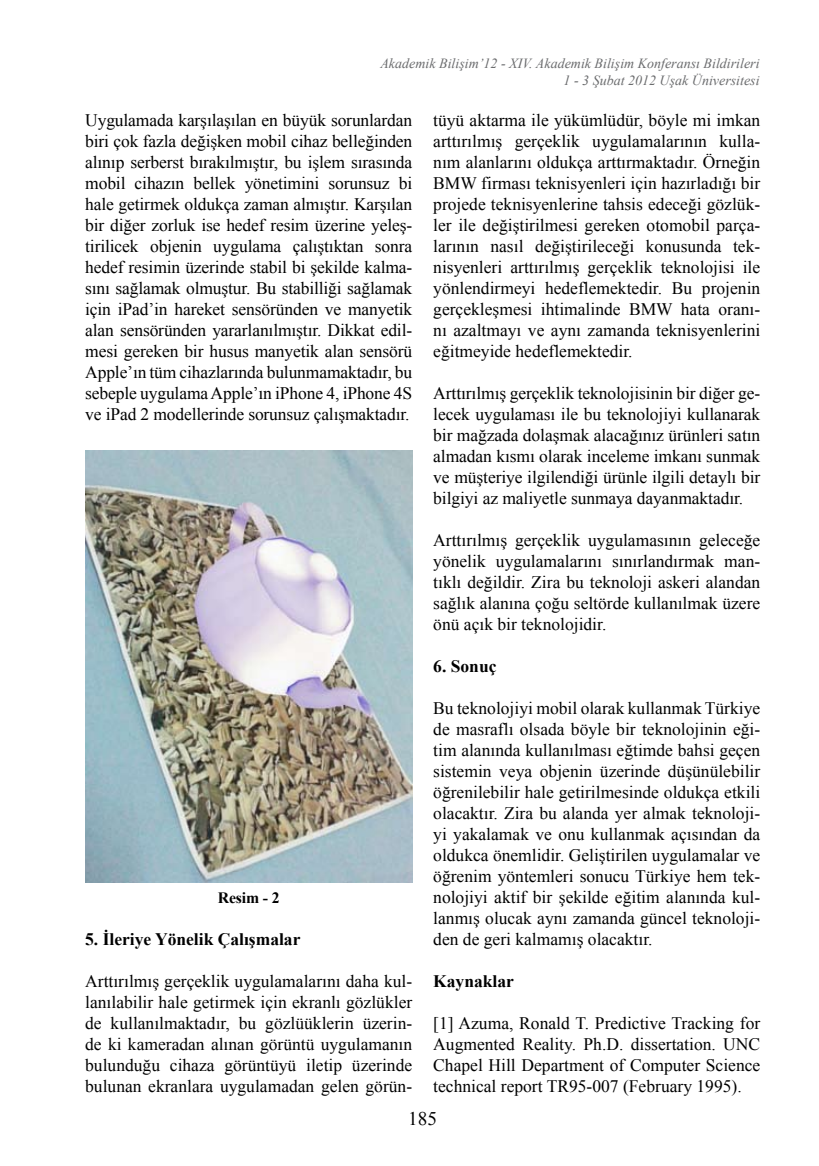
<style>
.page{position:relative;width:819px;height:1166px;background:#fff}
.page>*{position:absolute;margin:0;border:0;box-sizing:border-box;transform-origin:0 0}
.t1{font:19.25px "Times New Roman";color:#000}
.t2{font:17.5px/21px "Times New Roman";color:#000;text-align:justify}
.t3{font:700 17.5px "Times New Roman";color:#000}
.t4{font:700 15.75px "Times New Roman";letter-spacing:-.01em;color:#000}
.t5{font:italic 14px/16.8px "Times New Roman";color:#6a6b6d;text-align:right}
</style>
<div class="page">
<img style="left:85px;top:451px;width:327px;height:431px">
<p class="t5" style="left:380px;top:55px;width:381px">Akademik Bilişim’12 - XIV. Akademik Bilişim Konferansı Bildirileri<br>1 - 3 Şubat 2012 Uşak Üniversitesi</p>
<p class="t2" style="left:85px;top:109px;width:328px">Uygulamada karşılaşılan en büyük sorunlardan biri çok fazla değişken mobil cihaz belleğinden alınıp serberst bırakılmıştır, bu işlem sırasında mobil cihazın bellek yönetimini sorunsuz bi hale getirmek oldukça zaman almıştır. Karşılan bir diğer zorluk ise hedef resim üzerine yeleş&shy;tirilicek objenin uygulama çalıştıktan sonra hedef resimin üzerinde stabil bi şekilde kalma&shy;sını sağlamak olmuştur. Bu stabilliği sağlamak için iPad’in hareket sensöründen ve manyetik alan sensöründen yararlanılmıştır. Dikkat edil&shy;mesi gereken bir husus manyetik alan sensörü Apple’ın tüm cihazlarında bulunmamaktadır, bu sebeple uygulama Apple’ın iPhone 4, iPhone 4S ve iPad 2 modellerinde sorunsuz çalışmaktadır.</p>
<p class="t4" style="left:218px;top:887px;width:63px">Resim - 2</p>
<p class="t3" style="left:85px;top:927px;width:217px">5. İleriye Yönelik Çalışmalar</p>
<p class="t2" style="left:85px;top:970px;width:328px">Arttırılmış gerçeklik uygulamalarını daha kul&shy;lanılabilir hale getirmek için ekranlı gözlükler de kullanılmaktadır, bu gözlüüklerin üzerin&shy;de ki kameradan alınan görüntü uygulamanın bulunduğu cihaza görüntüyü iletip üzerinde bulunan ekranlara uygulamadan gelen görün-</p>
<p class="t2" style="left:433px;top:109px;width:328px">tüyü aktarma ile yükümlüdür, böyle mi imkan arttırılmış gerçeklik uygulamalarının kulla&shy;nım alanlarını oldukça arttırmaktadır. Örneğin BMW firması teknisyenleri için hazırladığı bir projede teknisyenlerine tahsis edeceği gözlük&shy;ler ile değiştirilmesi gereken otomobil parça&shy;larının nasıl değiştirileceği konusunda tek&shy;nisyenleri arttırılmış gerçeklik teknolojisi ile yönlendirmeyi hedeflemektedir. Bu projenin gerçekleşmesi ihtimalinde BMW hata oranı&shy;nı azaltmayı ve aynı zamanda teknisyenlerini eğitmeyide hedeflemektedir.</p>
<p class="t2" style="left:433px;top:382px;width:328px">Arttırılmış gerçeklik teknolojisinin bir diğer ge&shy;lecek uygulaması ile bu teknolojiyi kullanarak bir mağzada dolaşmak alacağınız ürünleri satın almadan kısmı olarak inceleme imkanı sunmak ve müşteriye ilgilendiği ürünle ilgili detaylı bir bilgiyi az maliyetle sunmaya dayanmaktadır.</p>
<p class="t2" style="left:433px;top:529px;width:328px">Arttırılmış gerçeklik uygulamasının geleceğe yönelik uygulamalarını sınırlandırmak man&shy;tıklı değildir. Zira bu teknoloji askeri alandan sağlık alanına çoğu seltörde kullanılmak üzere önü açık bir teknolojidir.</p>
<p class="t3" style="left:433px;top:654px;width:65px">6. Sonuç</p>
<p class="t2" style="left:433px;top:697px;width:328px">Bu teknolojiyi mobil olarak kullanmak Türkiye de masraflı olsada böyle bir teknolojinin eği&shy;tim alanında kullanılması eğtimde bahsi geçen sistemin veya objenin üzerinde düşünülebilir öğrenilebilir hale getirilmesinde oldukça etkili olacaktır. Zira bu alanda yer almak teknoloji&shy;yi yakalamak ve onu kullanmak açısından da oldukca önemlidir. Geliştirilen uygulamalar ve öğrenim yöntemleri sonucu Türkiye hem tek&shy;nolojiyi aktif bir şekilde eğitim alanında kul&shy;lanmış olucak aynı zamanda güncel teknoloji&shy;den de geri kalmamış olacaktır.</p>
<p class="t3" style="left:433px;top:969px;width:82px">Kaynaklar</p>
<p class="t2" style="left:433px;top:1012px;width:328px">[1] Azuma, Ronald T. Predictive Tracking for Augmented Reality. Ph.D. dissertation. UNC Chapel Hill Department of Computer Science technical report TR95-007 (February 1995).</p>
<p class="t1" style="left:408px;top:1106px;width:30px">185</p>
</div>
